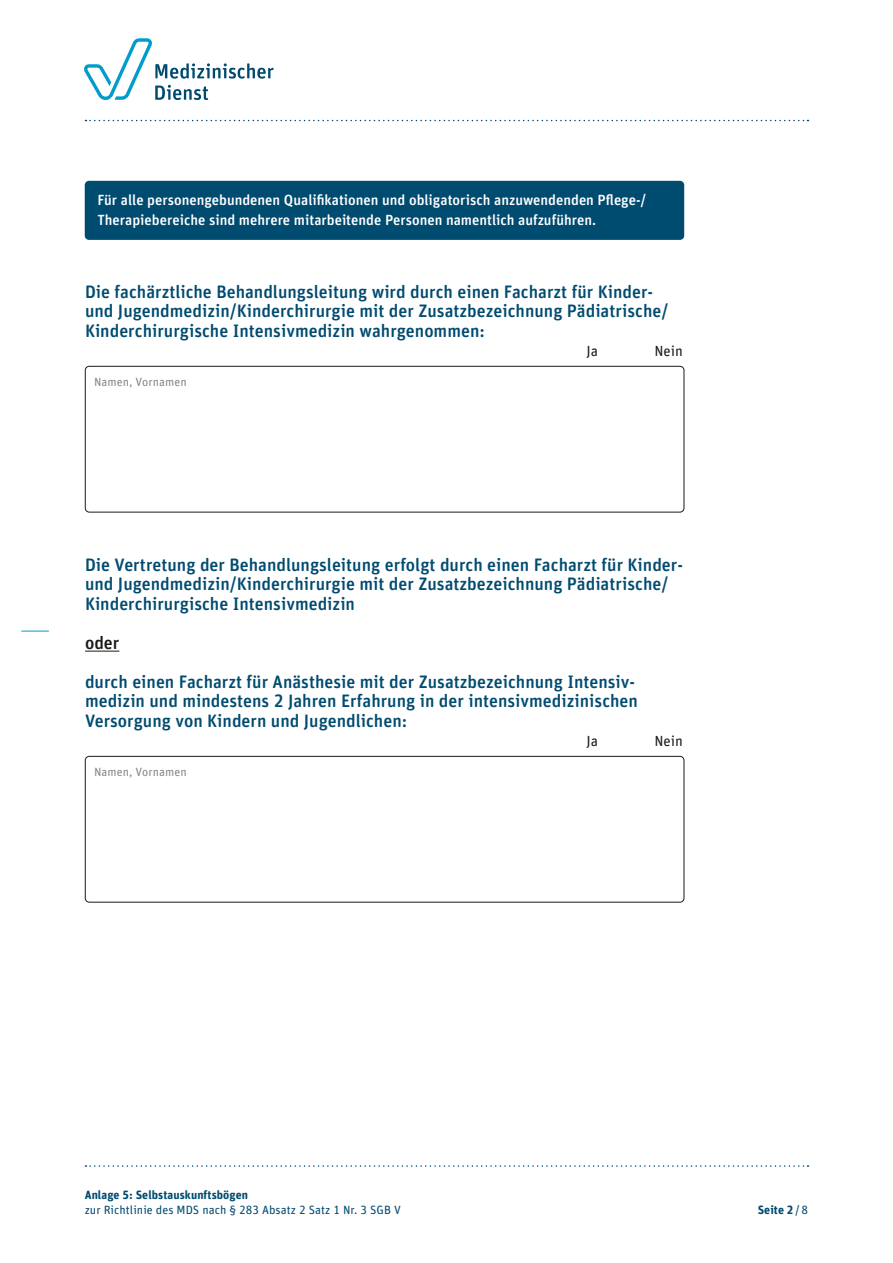
<style>
.page{position:relative;width:893px;height:1263px;background:#fff}
.page>*{position:absolute;margin:0;border:0;box-sizing:border-box;transform-origin:0 0}
.H3_Zwischenheadline{font:500 18px/19.5px "Unit Rounded Pro";color:#004b70}
.Unterzeilen{font:500 14.7px/19.5px "Unit Rounded Pro";color:#fff}
.Strukturprüfungen_ja{font:14.7px "Unit Rounded Pro";color:#1a1a18}
.t1{font:12px "Unit Rounded Pro";letter-spacing:.005em;color:#004b70}
.Paginierung{font:700 12px "Unit Rounded Pro";letter-spacing:.005em;color:#004b70}
.Bescheibung_Textfeld{font:12px "Unit Rounded Pro";letter-spacing:.005em;color:#878786}
.s1{color:#1a1a18}
.s2{font-weight:400}
</style>
<div class="page">
<svg style="left:85px;top:1165px;width:723px;height:2px"></svg>
<svg style="left:85px;top:120px;width:723px;height:1px"></svg>
<svg style="left:21px;top:631px;width:28px;height:1px"></svg>
<svg style="left:84px;top:38px;width:190px;height:62px"></svg>
<div style="left:85px;top:366px;width:599px;height:146px;border:1px solid #1a1a18;border-radius:4px"></div>
<hr style="left:85px;top:651px;width:34px;height:1px;background:#1a1a18">
<div style="left:85px;top:756px;width:599px;height:146px;border:1px solid #1a1a18;border-radius:4px"></div>
<div style="left:85px;top:181px;width:599px;height:59px;background:#004b70;border-radius:4px"></div>
<p class="Unterzeilen" style="left:97px;top:190px;width:550px">Für alle personengebundenen Qualifikationen und obligatorisch anzuwendenden Pflege-/<br>Therapiebereiche sind mehrere mitarbeitende Personen namentlich aufzuführen.</p>
<h3 class="H3_Zwischenheadline" style="left:85px;top:281px;width:585px">Die fachärztliche Behandlungsleitung wird durch einen Facharzt für Kinder&shy;und Jugendmedizin/Kinderchirurgie mit der Zusatzbezeichnung Pädiatrische/<br>Kinderchirurgische Intensivmedizin wahrgenommen:</h3>
<p class="Strukturprüfungen_ja" style="left:586px;top:341px;width:13px">Ja</p>
<p class="Strukturprüfungen_ja" style="left:654px;top:341px;width:30px">Nein</p>
<p class="Bescheibung_Textfeld" style="left:94px;top:374px;width:94px">Namen, Vornamen</p>
<h3 class="H3_Zwischenheadline" style="left:85px;top:554px;width:599px">Die Vertretung der Behandlungsleitung erfolgt durch einen Facharzt für Kinder&shy;und Jugendmedizin/Kinderchirurgie mit der Zusatzbezeichnung Pädiatrische/<br>Kinderchirurgische Intensivmedizin</h3>
<h3 class="H3_Zwischenheadline" style="left:85px;top:622px;width:550px;line-height:39px"><span class="s1">oder<br></span>durch einen Facharzt für Anästhesie mit der Zusatzbezeichnung Intensiv-</h3>
<h3 class="H3_Zwischenheadline" style="left:85px;top:690px;width:554px">medizin und mindestens 2 Jahren Erfahrung in der intensivmedizinischen<br>Versorgung von Kindern und Jugendlichen:</h3>
<p class="Strukturprüfungen_ja" style="left:586px;top:731px;width:13px">Ja</p>
<p class="Strukturprüfungen_ja" style="left:654px;top:731px;width:30px">Nein</p>
<p class="Bescheibung_Textfeld" style="left:94px;top:764px;width:94px">Namen, Vornamen</p>
<p class="Paginierung" style="left:85px;top:1186px;width:165px">Anlage 5: Selbstauskunftsbögen</p>
<p class="t1" style="left:85px;top:1202px;width:318px">zur Richtlinie des MDS nach § 283 Absatz 2 Satz 1 Nr. 3 SGB V</p>
<p class="Paginierung" style="left:758px;top:1201px;width:52px">Seite 2<span class="s2">/8</span></p>
</div>
